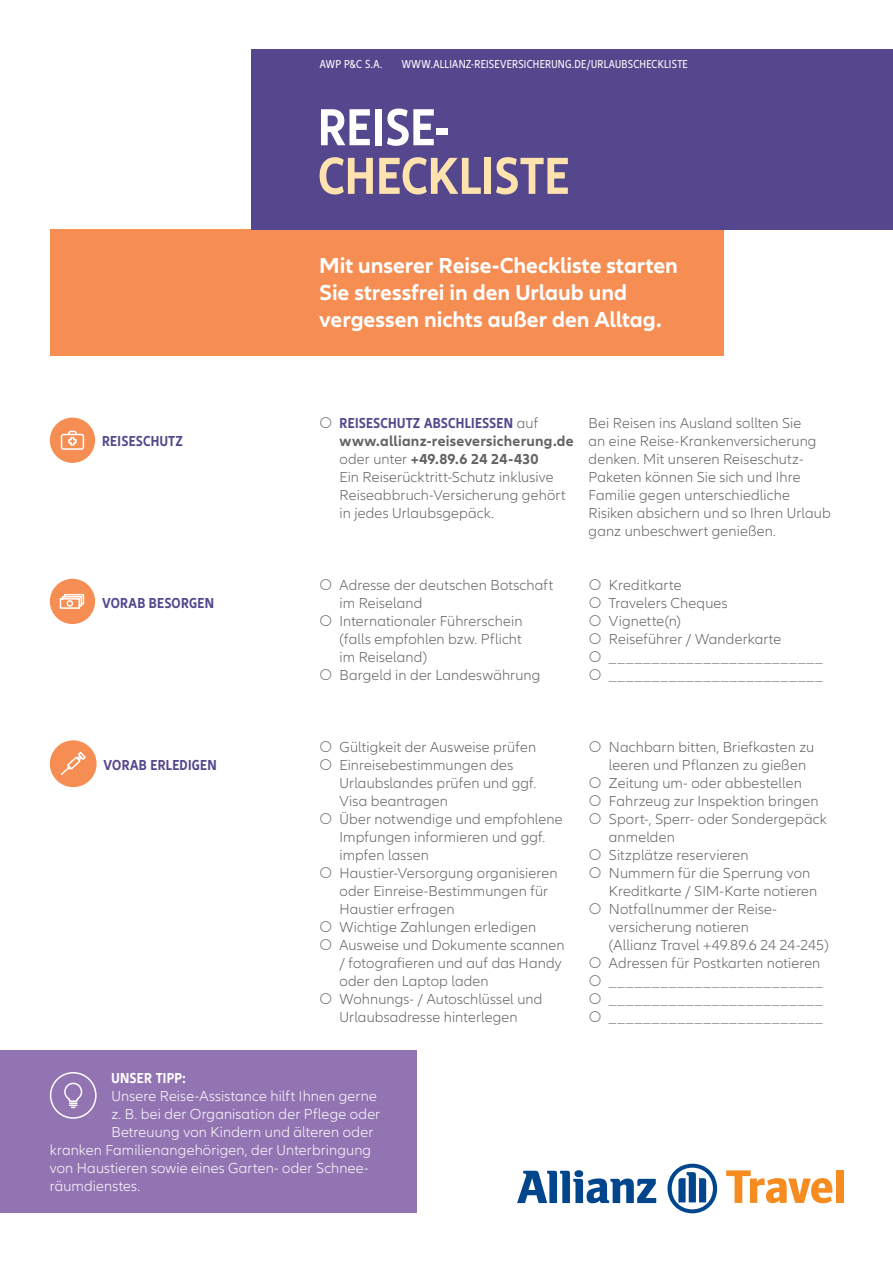
<style>
.page{position:relative;width:893px;height:1263px;background:#fff}
.page>*{position:absolute;margin:0;border:0;box-sizing:border-box;transform-origin:0 0}
.t1{font:700 condensed 54px "Allianz Neo";color:#fee3af}
.t2{font:700 condensed 54px "Allianz Neo";color:#fff}
.t3{font:700 22.5px/27px "Allianz Neo";letter-spacing:-.005em;color:#fff}
.t4{font:300 15px/18px "Allianz Neo";letter-spacing:.01em;color:#636366}
.t5{font:300 15px "Allianz Neo";letter-spacing:.01em;color:#fff}
.t6{font:700 condensed 15px "Allianz Neo";letter-spacing:.02em;color:#55478d}
.t7{font:700 condensed 15px "Allianz Neo";letter-spacing:.015em;color:#fff}
.t8{font:condensed 12px "Allianz Neo";letter-spacing:.025em;color:#fff}
.s1{font-weight:700;font-stretch:condensed;color:#55478d}
.s2{font-weight:700}
</style>
<div class="page">
<svg style="left:517px;top:1170px;width:139px;height:33px"></svg>
<svg style="left:667px;top:1164px;width:50px;height:49px"></svg>
<svg style="left:726px;top:1170px;width:106px;height:33px"></svg>
<div style="left:836px;top:1170px;width:7px;height:33px;background:#f68b1f"></div>
<div style="left:50px;top:230px;width:673px;height:126px;background:#f68e53"></div>
<div style="left:252px;top:50px;width:641px;height:180px;background:#55478d"></div>
<div style="left:0;top:1050px;width:416px;height:163px;background:#9374b3"></div>
<div style="left:50px;top:418px;width:45px;height:45px;background:#f68e53;border-radius:50%"></div>
<svg style="left:60px;top:430px;width:25px;height:20px"></svg>
<div style="left:50px;top:579px;width:45px;height:45px;background:#f68e53;border-radius:50%"></div>
<svg style="left:59px;top:594px;width:26px;height:15px"></svg>
<div style="left:50px;top:1072px;width:47px;height:47px;border:2px solid #fff;border-radius:50%"></div>
<svg style="left:64px;top:1082px;width:19px;height:27px"></svg>
<div style="left:51px;top:741px;width:45px;height:45px;background:#f68e53;border-radius:50%"></div>
<div style="left:50px;top:740px;width:47px;height:47px;border:2px solid #f68e53;border-radius:50%"></div>
<svg style="left:60px;top:751px;width:26px;height:24px"></svg>
<p class="t8" style="left:320px;top:57px;width:64px">AWP P&amp;C S.A.</p>
<p class="t8" style="left:402px;top:57px;width:288px">WWW.ALLIANZ-REISEVERSICHERUNG.DE/URLAUBSCHECKLISTE</p>
<h1 class="t2" style="left:318px;top:96px;width:133px">REISE-</h1>
<h1 class="t1" style="left:318px;top:145px;width:253px">CHECKLISTE</h1>
<p class="t6" style="left:102px;top:432px;width:82px">REISESCHUTZ</p>
<p class="t6" style="left:102px;top:594px;width:113px">VORAB BESORGEN</p>
<p class="t6" style="left:104px;top:756px;width:115px">VORAB ERLEDIGEN</p>
<h2 class="t3" style="left:319px;top:253px;width:360px">Mit unserer Reise-Checkliste starten<br>Sie stressfrei in den Urlaub und vergessen nichts außer den Alltag.</h2>
<p class="t4" style="left:340px;top:414px;width:236px"><span class="s1">REISESCHUTZ ABSCHLIESSEN</span> auf <span class="s2">www.allianz-reiseversicherung.de </span>oder unter <span class="s2">+49.89.6 24 24-430<br></span>Ein Reiserücktritt-Schutz inklusive Reiseabbruch-Versicherung gehört in jedes Urlaubsgepäck.</p>
<p class="t4" style="left:589px;top:414px;width:244px">Bei Reisen ins Ausland sollten Sie<br>an eine Reise-Krankenversicherung denken. Mit unseren Reiseschutz-Paketen können Sie sich und Ihre Familie gegen unterschiedliche Risiken absichern und so Ihren Urlaub ganz unbeschwert genießen.</p>
<p class="t4" style="left:340px;top:576px;width:215px">Adresse der deutschen Botschaft im Reiseland<br>Internationaler Führerschein (falls empfohlen bzw. Pflicht<br>im Reiseland)<br>Bargeld in der Landeswährung</p>
<p class="t4" style="left:609px;top:576px;width:215px">Kreditkarte<br>Travelers Cheques<br>Vignette(n)<br>Reiseführer / Wanderkarte _________________________ _________________________</p>
<p class="t4" style="left:340px;top:738px;width:227px">Gültigkeit der Ausweise prüfen<br>Einreisebestimmungen des<br>Urlaubslandes prüfen und ggf.<br>Visa beantragen<br>Über notwendige und empfohlene<br>Impfungen informieren und ggf. impfen lassen<br>Haustier-Versorgung organisieren oder Einreise-Bestimmungen für<br>Haustier erfragen<br>Wichtige Zahlungen erledigen<br>Ausweise und Dokumente scannen / fotografieren und auf das Handy oder den Laptop laden<br>Wohnungs- / Autoschlüssel und<br>Urlaubsadresse hinterlegen</p>
<p class="t4" style="left:609px;top:738px;width:221px">Nachbarn bitten, Briefkasten zu leeren und Pflanzen zu gießen<br>Zeitung um- oder abbestellen<br>Fahrzeug zur Inspektion bringen<br>Sport-, Sperr- oder Sondergepäck anmelden<br>Sitzplätze reservieren<br>Nummern für die Sperrung von<br>Kreditkarte / SIM-Karte notieren<br>Notfallnummer der Reise&shy;versicherung notieren<br>(Allianz Travel +49.89.6 24 24-245)<br>Adressen für Postkarten notieren _________________________ _________________________ _________________________</p>
<p class="t7" style="left:111px;top:1069px;width:76px">UNSER TIPP:</p>
<p class="t5" style="left:111px;top:1088px;width:267px">Unsere Reise-Assistance hilft Ihnen gerne</p>
<p class="t5" style="left:111px;top:1106px;width:270px">z. B. bei der Organisation der Pflege oder</p>
<p class="t5" style="left:111px;top:1124px;width:263px">Betreuung von Kindern und älteren oder</p>
<p class="t5" style="left:50px;top:1142px;width:323px">kranken Familienangehörigen, der Unterbringung</p>
<p class="t5" style="left:50px;top:1160px;width:320px">von Haustieren sowie eines Garten- oder Schnee-</p>
<p class="t5" style="left:50px;top:1178px;width:92px">räumdienstes.</p>
</div>
